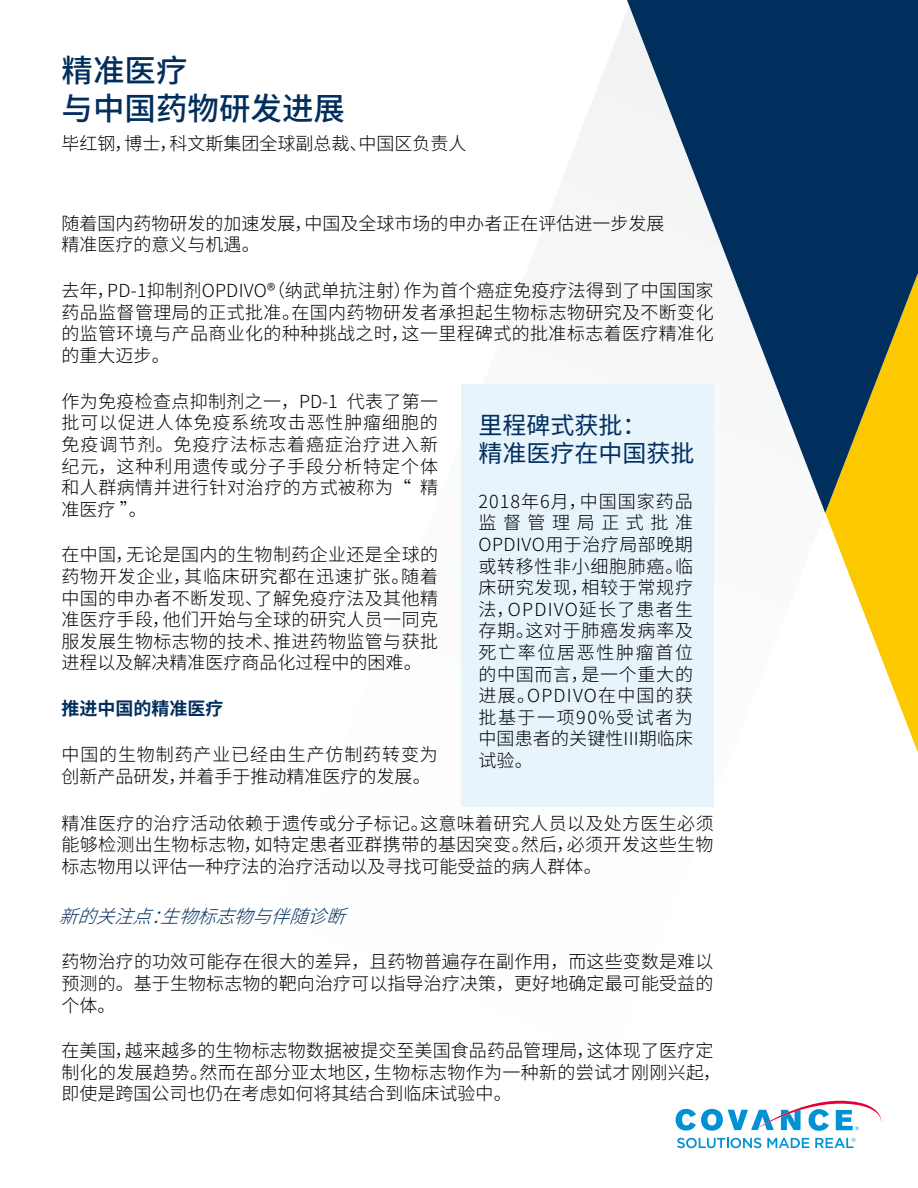
<style>
.page{position:relative;width:918px;height:1188px;background:#fff}
.page>*{position:absolute;margin:0;border:0;box-sizing:border-box;transform-origin:0 0}
.t1{font:500 31.5px/37.8px "Source Han Sans CN";color:#002e5d}
.t2{font:24px/28.8px "Source Han Sans CN";color:#002e5d}
.t3{font:italic 300 18.45px "Source Han Sans CN";color:#002e5d}
.t4{font:300 18px/21.6px "Source Han Sans CN";letter-spacing:.005em;color:#000;text-align:justify}
.t5{font:300 18px/21.6px "Source Han Sans CN";letter-spacing:.05em;color:#000}
.t6{font:700 18px "Source Han Sans CN";color:#002e5d}
</style>
<div class="page">
<svg style="left:461px;top:13px;width:166px;height:372px"></svg>
<svg style="left:675px;top:513px;width:243px;height:636px"></svg>
<svg style="left:627px;top:0;width:291px;height:513px;fill:#002e5d"></svg>
<svg style="left:677px;top:1138px;width:84px;height:10px"></svg>
<svg style="left:767px;top:1138px;width:42px;height:10px"></svg>
<svg style="left:676px;top:1101px;width:206px;height:30px"></svg>
<svg style="left:815px;top:1138px;width:41px;height:10px"></svg>
<div style="left:461px;top:385px;width:252px;height:422px;background:#e8f4fc"></div>
<h1 class="t1" style="left:62px;top:52px;width:285px">精准医疗<br>与中国药物研发进展</h1>
<p class="t4" style="left:62px;top:133px;width:407px">毕红钢，博士，科文斯集团全球副总裁、中国区负责人</p>
<p class="t4" style="left:61px;top:213px;width:604px">随着国内药物研发的加速发展，中国及全球市场的申办者正在评估进一步发展精准医疗的意义与机遇。</p>
<p class="t4" style="left:61px;top:280px;width:654px">去年，PD-1抑制剂OPDIVO®（纳武单抗注射）作为首个癌症免疫疗法得到了中国国家药品监督管理局的正式批准。在国内药物研发者承担起生物标志物研究及不断变化的监管环境与产品商业化的种种挑战之时，这一里程碑式的批准标志着医疗精准化的重大迈步。</p>
<p class="t4" style="left:61px;top:391px;width:378px">作为免疫检查点抑制剂之一，PD-1 代表了第一批可以促进人体免疫系统攻击恶性肿瘤细胞的免疫调节剂。免疫疗法标志着癌症治疗进入新纪元，这种利用遗传或分子手段分析特定个体和人群病情并进行针对治疗的方式被称为“ 精准医疗 ”。</p>
<p class="t4" style="left:61px;top:544px;width:378px">在中国，无论是国内的生物制药企业还是全球的药物开发企业，其临床研究都在迅速扩张。随着中国的申办者不断发现、了解免疫疗法及其他精准医疗手段，他们开始与全球的研究人员一同克服发展生物标志物的技术、推进药物监管与获批进程以及解决精准医疗商品化过程中的困难。</p>
<p class="t6" style="left:61px;top:698px;width:163px">推进中国的精准医疗</p>
<p class="t5" style="left:61px;top:744px;width:378px">中国的生物制药产业已经由生产仿制药转变为创新产品研发，并着手于推动精准医疗的发展。</p>
<p class="t4" style="left:61px;top:813px;width:654px">精准医疗的治疗活动依赖于遗传或分子标记。这意味着研究人员以及处方医生必须能够检测出生物标志物，如特定患者亚群携带的基因突变。然后，必须开发这些生物标志物用以评估一种疗法的治疗活动以及寻找可能受益的病人群体。</p>
<p class="t3" style="left:59px;top:905px;width:305px">新的关注点：生物标志物与伴随诊断</p>
<p class="t4" style="left:62px;top:951px;width:653px">药物治疗的功效可能存在很大的差异，且药物普遍存在副作用，而这些变数是难以预测的。基于生物标志物的靶向治疗可以指导治疗决策，更好地确定最可能受益的个体。</p>
<p class="t4" style="left:62px;top:1040px;width:661px;text-align:left">在美国，越来越多的生物标志物数据被提交至美国食品药品管理局，这体现了医疗定制化的发展趋势。然而在部分亚太地区，生物标志物作为一种新的尝试才刚刚兴起，即使是跨国公司也仍在考虑如何将其结合到临床试验中。</p>
<h2 class="t2" style="left:478px;top:411px;width:217px">里程碑式获批：<br>精准医疗在中国获批</h2>
<p class="t4" style="left:478px;top:491px;width:216px">2018年6月，中国国家药品监督管理局正式批准OPDIVO用于治疗局部晚期或转移性非小细胞肺癌。临床研究发现，相较于常规疗法，OPDIVO延长了患者生存期。这对于肺癌发病率及死亡率位居恶性肿瘤首位的中国而言，是一个重大的进展。OPDIVO在中国的获批基于一项90%受试者为中国患者的关键性III期临床试验。</p>
</div>
